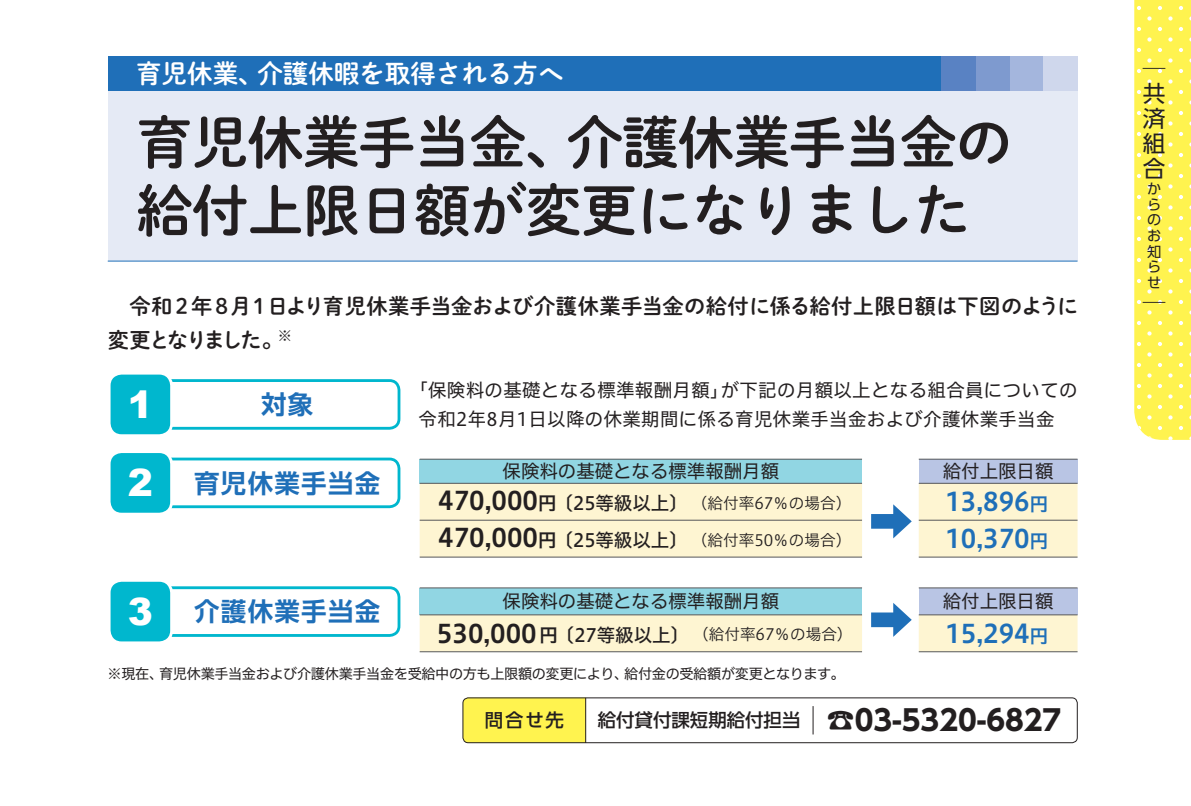
<style>
.page{position:relative;width:1191px;height:806px;background:#fff}
.page>*{position:absolute;margin:0;border:0;box-sizing:border-box;transform-origin:0 0}
.t1{font:56.6px/68px "Shuei M Go Std B";letter-spacing:-.02em;color:#231f20}
.t2{font:900 37.6px/78.4px "Arial";color:#fff}
.t3{font:700 28.4px "UD Shin Go NT Pr 6 N";color:#231f20}
.t4{font:25.6px "Hiragino UD Sans F Std N W6";color:#1f6fb8}
.t5{font:25.6px "Shuei M Go Std B";color:#fff}
.t6{font:700 25.6px "UD Shin Go Pr 6 N De";letter-spacing:.05em;color:#1f6fb8}
.t7{font:22.6px/25px "UD Shin Go Pr 6 N";color:#231f20;text-align:justify}
.t8{font:21.2px/34px "Shuei M Go Std B";color:#231f20}
.t9{font:18.4px/29.8px "Hiragino UD Sans F Std N W4";letter-spacing:.02em;color:#231f20}
.t10{font:18.4px "Hiragino UD Sans F Std N W4";color:#231f20}
.t11{font:500 18.4px "UD Shin Go Pr 6 N";color:#231f20}
.t12{font:15.6px "Hiragino UD Sans F Std N W3";color:#231f20}
.t13{font:14.2px "Hiragino UD Sans F Std N W4";letter-spacing:-.025em;color:#231f20}
.t14{font:14.2px/15.6px "UD Shin Go Pr 6 N";color:#231f20;text-align:justify}
.s1{font-family:"Hiragino UD Sans F Std N W6";font-size:25.6px}
.s2{font-family:"Hiragino UD Sans F Std N W6";font-size:18.4px}
.s3{font-family:"Hiragino UD Sans F Std N W5";font-size:18.4px}
.s4{font-size:18.4px}
.s5{font-family:"UD Shin Go Pr 6 N";font-weight:500;font-size:18.4px}
.s6{font-weight:400}
</style>
<div class="page">
<div style="left:108px;top:57px;width:969px;height:204px;background:#e5eaf5"></div>
<div style="left:108px;top:57px;width:969px;height:34px;background:#1f6fb8"></div>
<hr style="left:108px;top:260px;width:969px;height:1px;background:#1f6fb8">
<div style="left:1009px;top:57px;width:34px;height:34px;background:#a4b6dd"></div>
<div style="left:1043px;top:57px;width:34px;height:34px;background:#cfd7ec"></div>
<div style="left:975px;top:57px;width:34px;height:34px;background:#7e9acf"></div>
<div style="left:941px;top:57px;width:34px;height:34px;background:#5982c3"></div>
<div style="left:136px;top:379px;width:264px;height:50px;border:3px solid #00b7ce;border-radius:10px"></div>
<div style="left:136px;top:457px;width:264px;height:51px;border:3px solid #00b7ce;border-radius:10px"></div>
<div style="left:136px;top:586px;width:264px;height:50px;border:3px solid #00b7ce;border-radius:10px"></div>
<div style="left:463px;top:699px;width:122px;height:43px;background:#fff34f"></div>
<div style="left:462px;top:697px;width:615px;height:45px;border:1px solid #231f20;border-radius:5px"></div>
<svg style="left:812px;top:706px;width:1px;height:28px"></svg>
<hr style="left:585px;top:697px;width:1px;height:45px;background:#231f20">
<div style="left:420px;top:459px;width:442px;height:24px;background:#91d6e3"></div>
<div style="left:918px;top:459px;width:159px;height:24px;background:#b9c5e4"></div>
<svg style="left:420px;top:483px;width:657px;height:73px;background:#faf2d2"></svg>
<hr style="left:420px;top:458px;width:442px;height:1px;background:#57585a">
<hr style="left:420px;top:482px;width:442px;height:1px;background:#57585a">
<hr style="left:420px;top:519px;width:442px;height:1px;background:#57585a">
<hr style="left:420px;top:556px;width:442px;height:1px;background:#57585a">
<hr style="left:918px;top:458px;width:159px;height:1px;background:#57585a">
<hr style="left:918px;top:482px;width:159px;height:1px;background:#57585a">
<hr style="left:918px;top:519px;width:159px;height:1px;background:#57585a">
<hr style="left:918px;top:556px;width:159px;height:1px;background:#57585a">
<div style="left:420px;top:587px;width:442px;height:27px;background:#91d6e3"></div>
<div style="left:918px;top:587px;width:159px;height:27px;background:#b9c5e4"></div>
<hr style="left:420px;top:587px;width:442px;height:1px;background:#57585a">
<hr style="left:420px;top:651px;width:442px;height:1px;background:#57585a">
<hr style="left:918px;top:587px;width:159px;height:1px;background:#57585a">
<hr style="left:918px;top:651px;width:159px;height:1px;background:#57585a">
<div style="left:109px;top:373px;width:63px;height:62px;background:#00b7ce;border-radius:12px"></div>
<div style="left:108px;top:371px;width:65px;height:66px;border:3px solid #fff;border-radius:12px"></div>
<div style="left:109px;top:451px;width:63px;height:63px;background:#00b7ce;border-radius:12px"></div>
<div style="left:108px;top:450px;width:65px;height:65px;border:3px solid #fff;border-radius:12px"></div>
<div style="left:109px;top:580px;width:63px;height:62px;background:#00b7ce;border-radius:12px"></div>
<div style="left:108px;top:578px;width:65px;height:65px;border:3px solid #fff;border-radius:12px"></div>
<svg style="left:871px;top:504px;width:40px;height:34px"></svg>
<svg style="left:420px;top:602px;width:657px;height:49px"></svg>
<svg style="left:1134px;top:0;width:57px;height:439px;background:#fff35d"></svg>
<h3 class="t5" style="left:136px;top:55px;width:429px">育児休業、介護休暇を取得される方へ</h3>
<h1 class="t1" style="left:136px;top:106px;width:877px">育児休業手当金、介護休業手当金の給付上限日額が変更になりました</h1>
<p class="t8" style="left:108px;top:288px;width:972px">　令和 2 年 8月1日より育児休業手当金および介護休業手当金の給付に係る給付上限日額は下図のように変更となりました。<sup>※</sup></p>
<h2 class="t2" style="left:128px;top:364px;width:27px">1<br>2</h2>
<h2 class="t2" style="left:128px;top:571px;width:27px">3</h2>
<h3 class="t6" style="left:261px;top:383px;width:54px">対象</h3>
<h3 class="t6" style="left:194px;top:461px;width:188px">育児休業手当金</h3>
<h3 class="t6" style="left:194px;top:590px;width:188px">介護休業手当金</h3>
<p class="t9" style="left:418px;top:373px;width:660px;text-indent:-9px">「保険料の基礎となる標準報酬月額」が下記の月額以上となる組合員についての令和2年8月1日以降の休業期間に係る育児休業手当金および介護休業手当金</p>
<p class="t10" style="left:502px;top:457px;width:278px">保険料の基礎となる標準報酬月額</p>
<p class="t9" style="left:943px;top:455px;width:112px">給付上限日額</p>
<p class="t12" style="left:438px;top:490px;width:414px"><span class="s1">470,000</span><span class="s2">円</span><span class="s3">〔25等級以上〕</span>（給付率67％の場合）</p>
<h3 class="t4" style="left:945px;top:482px;width:104px">13,896<span class="s4">円</span></h3>
<p class="t12" style="left:438px;top:527px;width:414px"><span class="s1">470,000</span><span class="s2">円</span><span class="s3">〔25等級以上〕</span>（給付率50％の場合）</p>
<h3 class="t4" style="left:945px;top:518px;width:104px">10,370<span class="s4">円</span></h3>
<p class="t10" style="left:502px;top:587px;width:278px">保険料の基礎となる標準報酬月額</p>
<p class="t9" style="left:943px;top:585px;width:112px">給付上限日額</p>
<p class="t12" style="left:437px;top:622px;width:417px"><span class="s1">530,000</span><span class="s2">円</span><span class="s3">〔27等級以上〕</span>（給付率67％の場合）</p>
<h3 class="t4" style="left:945px;top:613px;width:104px">15,294<span class="s4">円</span></h3>
<p class="t13" style="left:108px;top:662px;width:739px">※現在、育児休業手当金および介護休業手当金を受給中の方も上限額の変更により、給付金の受給額が変更となります。</p>
<p class="t11" style="left:485px;top:705px;width:81px">問合せ先</p>
<h3 class="t3" style="left:598px;top:696px;width:465px"><span class="s5">給付貸付課短期給付担当</span> <span class="s6">☎</span>03-5320-6827</h3>
<p class="t7" style="left:1142px;top:55px;width:24px">│共済組合</p>
<p class="t14" style="left:1147px;top:180px;width:15px">からのお知らせ</p>
<p class="t7" style="left:1142px;top:289px;width:24px">│</p>
</div>
